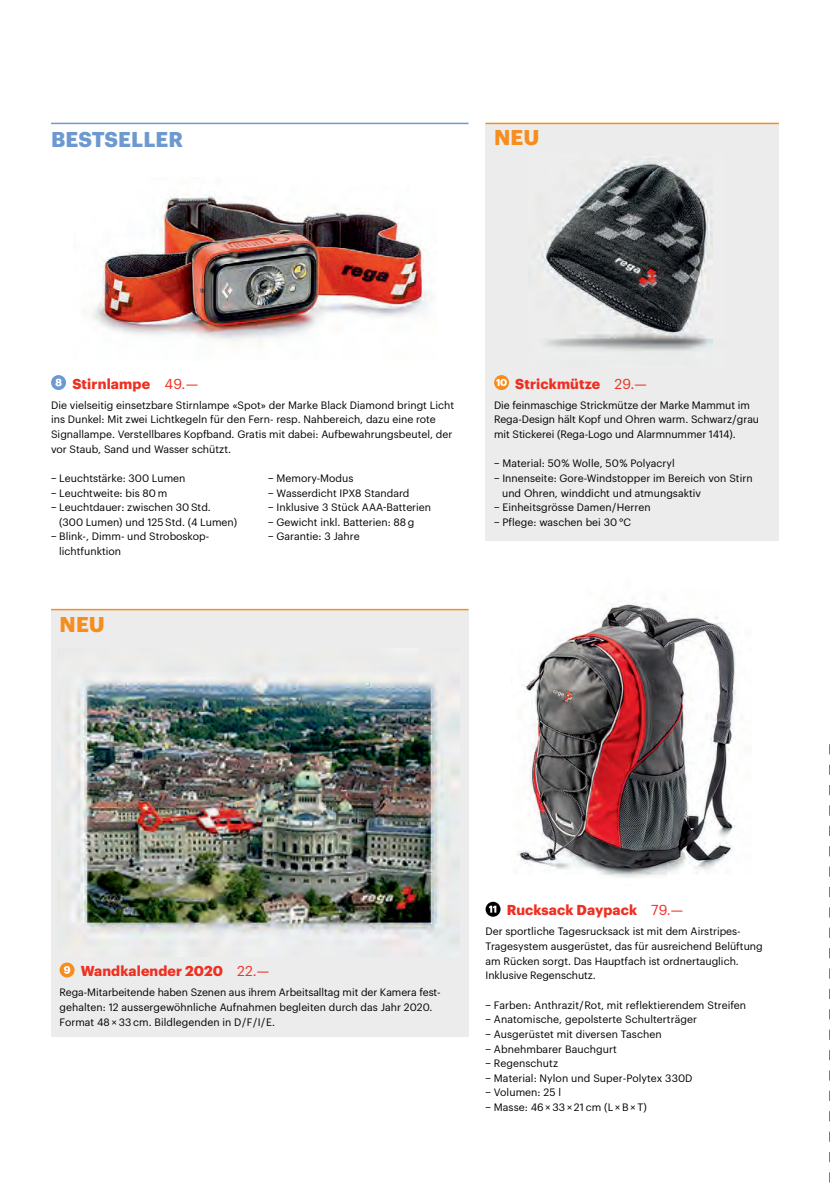
<style>
.page{position:relative;width:830px;height:1191px;background:#fff}
.page>*{position:absolute;margin:0;border:0;box-sizing:border-box;transform-origin:0 0}
.t1{font:700 21px "Graphik";letter-spacing:.005em;color:#6e99d0}
.t2{font:700 21px "Graphik";letter-spacing:.005em;color:#f68d1e}
.t3{font:700 14.1px "Graphik";letter-spacing:.01em;color:#ee3022}
.t4{font:10.5px/14.7px "Graphik";color:#000001}
.s1{font-weight:400}
</style>
<div class="page">
<img style="left:91px;top:194px;width:338px;height:152px">
<div style="left:51px;top:610px;width:417px;height:426px;background:#ebeceb"></div>
<img style="left:66px;top:675px;width:394px;height:269px">
<img style="left:517px;top:603px;width:225px;height:275px">
<div style="left:485px;top:123px;width:293px;height:417px;background:#ebeceb"></div>
<img style="left:539px;top:161px;width:174px;height:190px">
<svg style="left:829px;top:744px;width:1px;height:439px"></svg>
<div style="left:51px;top:375px;width:15px;height:15px;background:#6e99d0;border-radius:50%"></div>
<svg style="left:55px;top:378px;width:7px;height:8px"></svg>
<svg style="left:494px;top:375px;width:15px;height:15px"></svg>
<svg style="left:496px;top:379px;width:10px;height:7px"></svg>
<svg style="left:60px;top:962px;width:14px;height:15px"></svg>
<svg style="left:64px;top:966px;width:6px;height:7px"></svg>
<svg style="left:485px;top:901px;width:15px;height:15px"></svg>
<svg style="left:488px;top:905px;width:8px;height:7px"></svg>
<hr style="left:51px;top:123px;width:417px;height:1px;background:#6e99d0">
<hr style="left:51px;top:609px;width:417px;height:1px;background:#f68d1e">
<hr style="left:485px;top:123px;width:293px;height:1px;background:#f68d1e">
<p class="t1" style="left:51px;top:131px;width:133px">BESTSELLER</p>
<p class="t2" style="left:494px;top:130px;width:47px">NEU</p>
<h3 class="t3" style="left:72px;top:378px;width:127px">Stirnlampe <span class="s1">49.—</span></h3>
<p class="t4" style="left:51px;top:398px;width:404px">Die vielseitig einsetzbare Stirnlampe «Spot» der Marke Black Diamond bringt Licht ins Dunkel: Mit zwei Lichtkegeln für den Fern- resp. Nah bereich, dazu eine rote Signallampe. Verstellbares Kopfband. Gratis mit dabei: Aufbewahrungs beutel, der vor Staub, Sand und Wasser schützt.</p>
<p class="t4" style="left:51px;top:471px;width:136px">− Leuchtstärke: 300 Lumen</p>
<p class="t4" style="left:51px;top:486px;width:118px">− Leuchtweite: bis 80 m</p>
<p class="t4" style="left:59px;top:500px;width:179px;text-indent:-8px">− Leuchtdauer: zwischen 30 Std. (300 Lumen) und 125 Std. (4 Lumen)</p>
<p class="t4" style="left:59px;top:530px;width:152px;text-indent:-8px">− Blink-, Dimm- und Strobos kop&shy;lichtfunktion</p>
<p class="t4" style="left:268px;top:471px;width:87px">− Memory-Modus</p>
<p class="t4" style="left:268px;top:486px;width:142px">− Wasserdicht IPX8 Standard</p>
<p class="t4" style="left:268px;top:501px;width:164px">− Inklusive 3 Stück AAA-Batterien</p>
<p class="t4" style="left:268px;top:515px;width:148px">− Gewicht inkl. Batterien: 88 g</p>
<p class="t4" style="left:268px;top:530px;width:93px">− Garantie: 3 Jahre</p>
<p class="t2" style="left:60px;top:616px;width:47px">NEU</p>
<h3 class="t3" style="left:515px;top:378px;width:133px">Strickmütze <span class="s1">29.—</span></h3>
<p class="t4" style="left:494px;top:398px;width:266px">Die feinmaschige Strickmütze der Marke Mammut im<br>Rega- Design hält Kopf und Ohren warm. Schwarz / grau mit Stickerei (Rega-Logo und Alarmnummer 1414).</p>
<p class="t4" style="left:494px;top:457px;width:182px">− Material: 50 % Wolle, 50 % Polyacryl</p>
<p class="t4" style="left:502px;top:471px;width:252px;text-indent:-8px">− Innenseite: Gore-Windstopper im Bereich von Stirn und Ohren, winddicht und atmungsaktiv</p>
<p class="t4" style="left:494px;top:500px;width:158px">− Einheitsgrösse Damen / Herren</p>
<p class="t4" style="left:494px;top:515px;width:138px">− Pflege: waschen bei 30 °C</p>
<h3 class="t3" style="left:81px;top:965px;width:190px">Wandkalender 2020 <span class="s1">22.—</span></h3>
<p class="t4" style="left:60px;top:985px;width:382px">Rega-Mitarbeitende haben Szenen aus ihrem Arbeitsalltag mit der Kamera fest&shy;gehalten: 12 aussergewöhnliche Aufnahmen begleiten durch das Jahr 2020.<br>Format 48 × 33 cm. Bildlegenden in D / F / I / E.</p>
<h3 class="t3" style="left:506px;top:904px;width:178px">Rucksack Daypack <span class="s1">79.—</span></h3>
<p class="t4" style="left:485px;top:925px;width:278px">Der sportliche Tagesrucksack ist mit dem Airstripes-Tragesystem ausgerüstet, das für ausreichend Belüftung am Rücken sorgt. Das Hauptfach ist ordnertauglich.<br>Inklusive Regenschutz.</p>
<p class="t4" style="left:485px;top:998px;width:262px">− Farben: Anthrazit / Rot, mit reflektierendem Streifen</p>
<p class="t4" style="left:485px;top:1012px;width:213px">− Anatomische, gepolsterte Schulterträger</p>
<p class="t4" style="left:485px;top:1027px;width:177px">− Ausgerüstet mit diversen Taschen</p>
<p class="t4" style="left:485px;top:1042px;width:133px">− Abnehmbarer Bauchgurt</p>
<p class="t4" style="left:485px;top:1056px;width:74px">− Regenschutz</p>
<p class="t4" style="left:485px;top:1071px;width:208px">− Material: Nylon und Super-Polytex 330D</p>
<p class="t4" style="left:485px;top:1085px;width:77px">− Volumen: 25 l</p>
<p class="t4" style="left:485px;top:1100px;width:163px">− Masse: 46 × 33 × 21 cm (L × B × T)</p>
</div>
